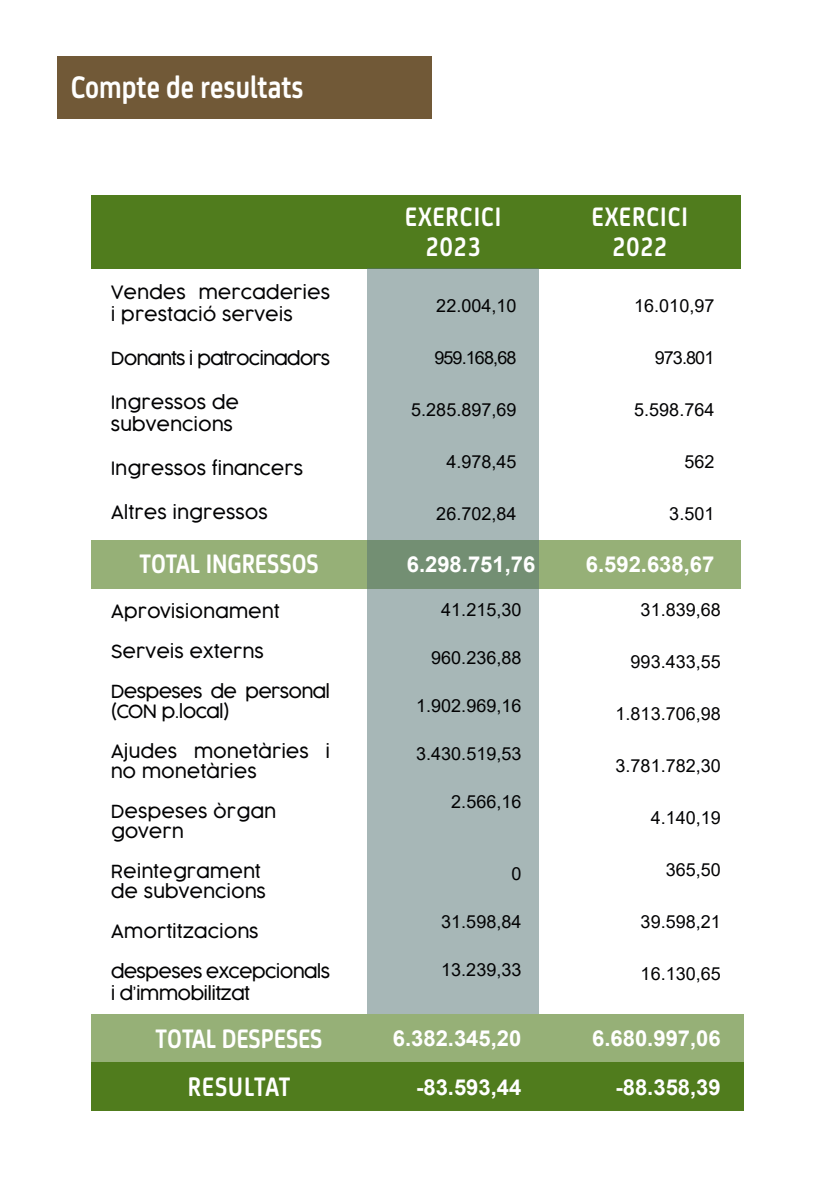
<style>
.page{position:relative;width:840px;height:1191px;background:#fff}
.page>*{position:absolute;margin:0;border:0;box-sizing:border-box;transform-origin:0 0}
.t1{font:700 33.4px "FS Joey";color:#fffffe;scale:.84 1}
.t2{font:700 28.6px/30px "FS Joey";letter-spacing:.04em;color:#fffffe;text-align:center;scale:.84 1}
.t3{font:700 28.6px "FS Joey";color:#fffffe;scale:.84 1}
.t4{font:700 22px "Arial";color:#fff}
.t5{font:18px "Arial";color:#020203}
.t6{font:300 18px/20px "Cocogoose";color:#020203}
.t7{font:300 18px/20px "Cocogoose";letter-spacing:-.04em;color:#020203}
.t8{font:300 18px "Cocogoose";letter-spacing:-.05em;color:#020203}
</style>
<div class="page">
<div style="left:91px;top:195px;width:649px;height:73px;background:#507c1d"></div>
<div style="left:91px;top:540px;width:649px;height:48px;background:#96b077"></div>
<div style="left:91px;top:1062px;width:651px;height:48px;background:#507c1d"></div>
<div style="left:91px;top:1014px;width:651px;height:48px;background:#96b077"></div>
<div style="left:367px;top:268px;width:172px;height:746px;background:#a7b7b7"></div>
<div style="left:57px;top:57px;width:374px;height:62px;background:#715937"></div>
<h1 class="t1" style="left:71px;top:62px;width:279px">Compte de resultats</h1>
<p class="t6" style="left:111px;top:281px;width:221px;line-height:22px">Vendes mercaderies i prestació serveis</p>
<p class="t8" style="left:111px;top:346px;width:221px">Donants i patrocinadors</p>
<p class="t6" style="left:111px;top:391px;width:130px;line-height:22px">Ingressos de subvencions</p>
<p class="t6" style="left:111px;top:458px;width:194px">Ingressos financers</p>
<p class="t6" style="left:111px;top:502px;width:158px">Altres ingressos</p>
<h2 class="t3" style="left:139px;top:542px;width:215px">TOTAL INGRESSOS</h2>
<p class="t6" style="left:111px;top:601px;width:170px">Aprovisionament</p>
<p class="t6" style="left:111px;top:641px;width:154px">Serveis externs</p>
<p class="t7" style="left:111px;top:681px;width:221px">Despeses de personal (CON p.local)</p>
<p class="t6" style="left:111px;top:741px;width:221px">Ajudes monetàries i no monetàries</p>
<p class="t6" style="left:111px;top:801px;width:167px">Despeses òrgan govern</p>
<p class="t6" style="left:111px;top:861px;width:157px">Reintegrament de subvencions</p>
<p class="t6" style="left:111px;top:921px;width:149px">Amortitzacions</p>
<p class="t7" style="left:111px;top:960px;width:221px;line-height:22px">despeses excepcionals i d’immobilitzat</p>
<h2 class="t2" style="left:405px;top:199px;width:116px">EXERCICI<br>2023</h2>
<h2 class="t2" style="left:591px;top:199px;width:116px">EXERCICI<br>2022</h2>
<p class="t5" style="left:436px;top:293px;width:82px">22.004,10</p>
<p class="t5" style="left:434px;top:345px;width:83px">959.168,68</p>
<p class="t5" style="left:411px;top:397px;width:107px">5.285.897,69</p>
<p class="t5" style="left:446px;top:449px;width:72px">4.978,45</p>
<p class="t5" style="left:436px;top:501px;width:82px">26.702,84</p>
<p class="t5" style="left:634px;top:293px;width:82px">16.010,97</p>
<p class="t5" style="left:654px;top:345px;width:61px">973.801</p>
<p class="t5" style="left:634px;top:397px;width:82px">5.598.764</p>
<p class="t5" style="left:684px;top:449px;width:32px">562</p>
<p class="t5" style="left:669px;top:501px;width:47px">3.501</p>
<p class="t4" style="left:406px;top:549px;width:130px">6.298.751,76</p>
<p class="t4" style="left:585px;top:549px;width:130px">6.592.638,67</p>
<p class="t5" style="left:441px;top:597px;width:82px">41.215,30</p>
<p class="t5" style="left:431px;top:645px;width:92px">960.236,88</p>
<p class="t5" style="left:416px;top:693px;width:107px">1.902.969,16</p>
<p class="t5" style="left:416px;top:741px;width:107px">3.430.519,53</p>
<p class="t5" style="left:451px;top:789px;width:72px">2.566,16</p>
<p class="t5" style="left:511px;top:861px;width:12px">0</p>
<p class="t5" style="left:441px;top:909px;width:82px">31.598,84</p>
<p class="t5" style="left:441px;top:957px;width:82px">13.239,33</p>
<p class="t5" style="left:640px;top:597px;width:82px">31.839,68</p>
<p class="t5" style="left:630px;top:649px;width:92px">993.433,55</p>
<p class="t5" style="left:615px;top:701px;width:107px">1.813.706,98</p>
<p class="t5" style="left:615px;top:753px;width:107px">3.781.782,30</p>
<p class="t5" style="left:650px;top:805px;width:72px">4.140,19</p>
<p class="t5" style="left:665px;top:857px;width:57px">365,50</p>
<p class="t5" style="left:640px;top:909px;width:82px">39.598,21</p>
<p class="t5" style="left:640px;top:961px;width:82px">16.130,65</p>
<h2 class="t3" style="left:155px;top:1017px;width:200px">TOTAL DESPESES</h2>
<p class="t4" style="left:392px;top:1023px;width:130px">6.382.345,20</p>
<p class="t4" style="left:592px;top:1023px;width:130px">6.680.997,06</p>
<h2 class="t2" style="left:188px;top:1069px;width:123px">RESULTAT</h2>
<p class="t4" style="left:416px;top:1071px;width:107px">-83.593,44</p>
<p class="t4" style="left:615px;top:1071px;width:107px">-88.358,39</p>
</div>
